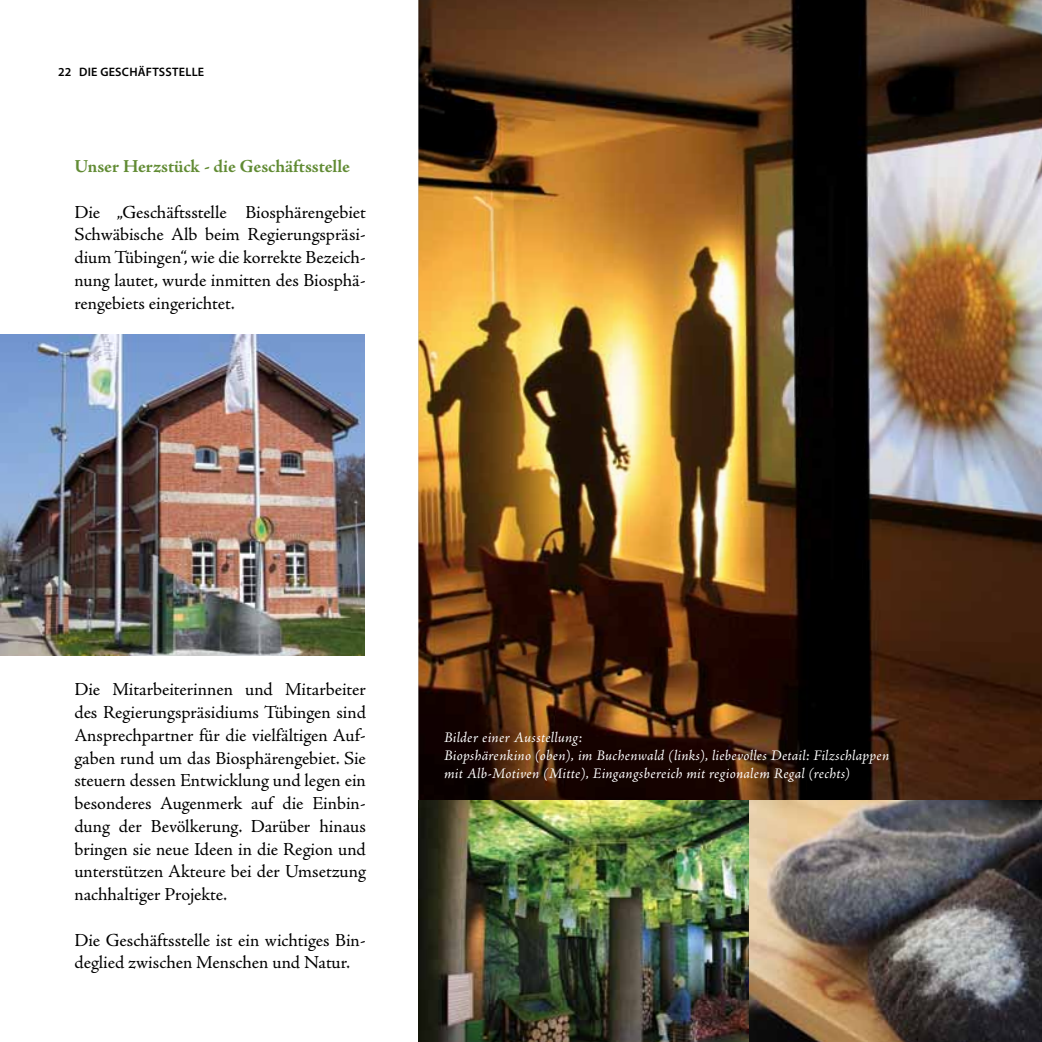
<style>
.page{position:relative;width:1042px;height:1042px;background:#fff}
.page>*{position:absolute;margin:0;border:0;box-sizing:border-box;transform-origin:0 0}
.t1{font:18.38px/22.8px "Adobe Jenson Pro";color:#000;text-align:justify}
.t2{font:700 18.38px "Adobe Jenson Pro";letter-spacing:-.005em;color:#618b33}
.t3{font:italic 14.88px/17.8px "Adobe Jenson Pro";letter-spacing:.015em;color:#fff}
.t4{font:600 12.25px "Myriad Pro";letter-spacing:.02em;color:#000}
</style>
<div class="page">
<img style="left:418px;top:0;width:624px;height:800px">
<img style="left:0;top:335px;width:365px;height:320px">
<img style="left:418px;top:800px;width:331px;height:242px">
<img style="left:749px;top:800px;width:293px;height:242px">
<p class="t4" style="left:58px;top:64px;width:147px">22 DIE GESCHÄFTSSTELLE</p>
<p class="t2" style="left:74px;top:156px;width:277px">Unser Herzstück - die Geschäftsstelle</p>
<p class="t1" style="left:74px;top:201px;width:293px">Die „Geschäftsstelle Biosphärengebiet Schwäbische Alb beim Regierungspräsi&shy;dium Tübingen“, wie die korrekte Bezeich&shy;nung lautet, wurde inmitten des Biosphä&shy;rengebiets eingerichtet.</p>
<p class="t1" style="left:74px;top:678px;width:293px">Die Mitarbeiterinnen und Mitarbeiter des Regierungspräsidiums Tübingen sind Ansprechpartner für die vielfältigen Auf&shy;gaben rund um das Biosphärengebiet. Sie steuern dessen Entwicklung und legen ein besonderes Augenmerk auf die Einbin&shy;dung der Bevölkerung. Darüber hinaus bringen sie neue Ideen in die Region und unterstützen Akteure bei der Umsetzung nachhaltiger Projekte.</p>
<p class="t1" style="left:74px;top:929px;width:293px">Die Geschäftsstelle ist ein wichtiges Bin&shy;deglied zwischen Menschen und Natur.</p>
<p class="t3" style="left:444px;top:729px;width:447px">Bilder einer Ausstellung:<br>Biopshärenkino (oben), im Buchenwald (links), liebevolles Detail: Filzschlappen mit Alb-Motiven (Mitte), Eingangsbereich mit regionalem Regal (rechts)</p>
</div>
